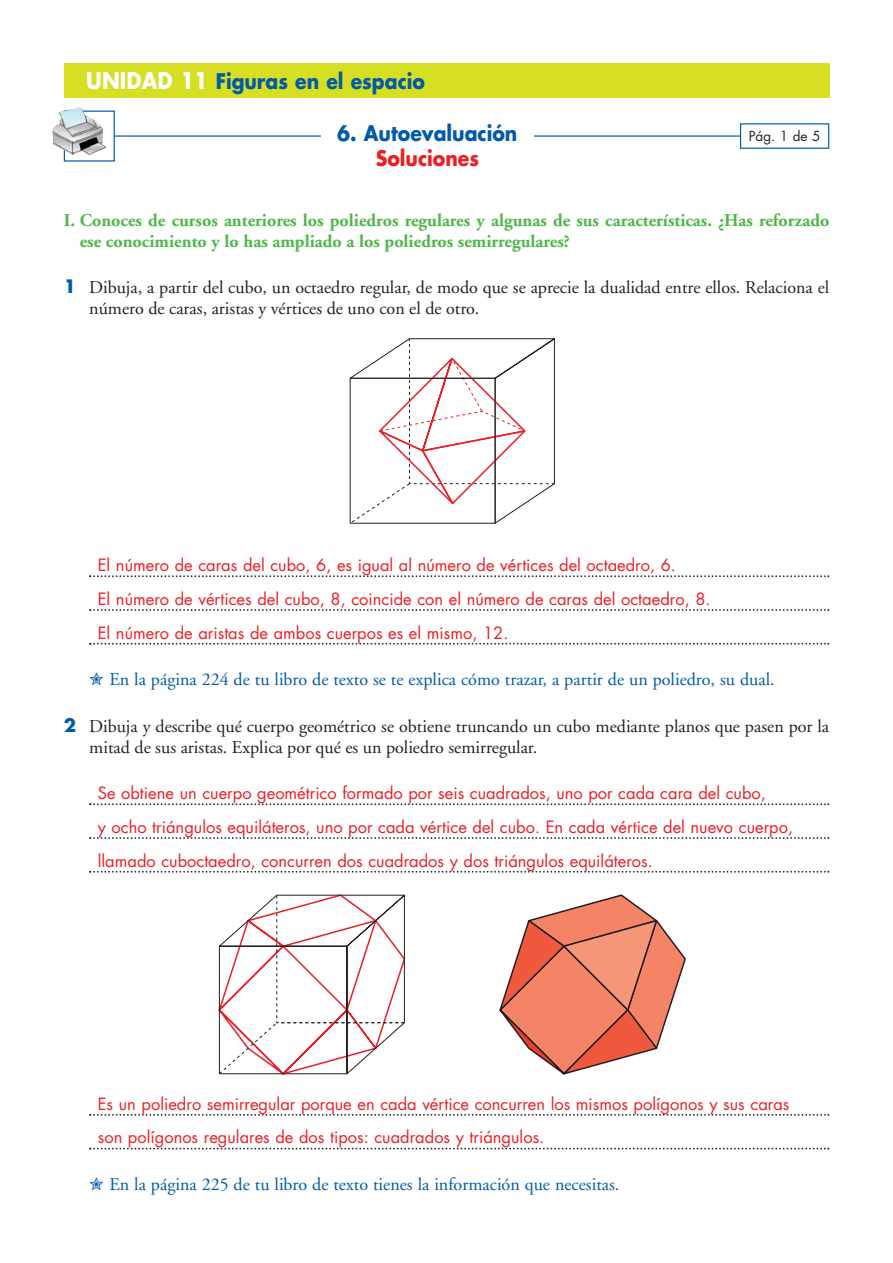
<style>
.page{position:relative;width:893px;height:1263px;background:#fff}
.page>*{position:absolute;margin:0;border:0;box-sizing:border-box;transform-origin:0 0}
.t1{font:700 21px "Futura";color:#015aaa;scale:.9 1}
.t2{font:700 21px "Futura";color:#ee1d23;scale:.9 1}
.t3{font:18px/21px "Adobe Garamond";color:#231f20}
.t4{font:700 18px/21px "Adobe Garamond";color:#4cb848}
.t5{font:18px "Adobe Garamond";color:#015aaa}
.t6{font:16.5px/33.8px "Futura";color:#ee1d23}
.t7{font:13.5px "Futura";color:#231f20}
.s1{font-size:22.5px;color:#fff}
.s2{font-family:"Futura";font-weight:700;color:#015aaa}
</style>
<div class="page">
<div style="left:64px;top:64px;width:765px;height:34px;background:#d6df21"></div>
<svg style="left:115px;top:123px;width:715px;height:26px"></svg>
<div style="left:321px;top:111px;width:213px;height:51px;background:#fff"></div>
<div style="left:64px;top:111px;width:51px;height:51px;border:1px solid #015aaa"></div>
<img style="left:52px;top:107px;width:54px;height:48px">
<svg style="left:89px;top:575px;width:740px;height:2px"></svg>
<svg style="left:89px;top:609px;width:740px;height:2px"></svg>
<svg style="left:89px;top:643px;width:740px;height:2px"></svg>
<svg style="left:89px;top:803px;width:740px;height:2px"></svg>
<svg style="left:89px;top:837px;width:740px;height:2px"></svg>
<svg style="left:89px;top:871px;width:740px;height:2px"></svg>
<svg style="left:89px;top:1114px;width:740px;height:2px"></svg>
<svg style="left:89px;top:1148px;width:740px;height:2px"></svg>
<svg style="left:499px;top:894px;width:187px;height:181px"></svg>
<svg style="left:218px;top:894px;width:187px;height:181px"></svg>
<svg style="left:349px;top:338px;width:206px;height:186px"></svg>
<p class="t1" style="left:86px;top:72px;width:378px"><span class="s1">UNIDAD 11</span> Figuras en el espacio</p>
<p class="t1" style="left:337px;top:123px;width:202px">6. Autoevaluación</p>
<p class="t7" style="left:749px;top:130px;width:73px">Pág. 1 de 5</p>
<p class="t2" style="left:376px;top:149px;width:116px">Soluciones</p>
<p class="t4" style="left:80px;top:211px;width:751px;text-indent:-16px">I. Conoces de cursos anteriores los poliedros regulares y algunas de sus características. ¿Has reforzado ese conocimiento y lo has ampliado a los poliedros semirregulares?</p>
<p class="t3" style="left:89px;top:279px;width:741px;text-indent:-26px"><span class="s2">1</span> Dibuja, a partir del cubo, un octaedro regular, de modo que se aprecie la dualidad entre ellos. Relaciona el número de caras, aristas y vértices de uno con el de otro.</p>
<p class="t6" style="left:98px;top:549px;width:614px">El número de caras del cubo, 6, es igual al número de vértices del octaedro, 6.<br>El número de vértices del cubo, 8, coincide con el número de caras del octaedro, 8.<br>El número de aristas de ambos cuerpos es el mismo, 12.</p>
<p class="t5" style="left:89px;top:672px;width:687px">✮ En la página 224 de tu libro de texto se te explica cómo trazar, a partir de un poliedro, su dual.</p>
<p class="t3" style="left:89px;top:717px;width:741px;text-indent:-26px"><span class="s2">2</span> Dibuja y describe qué cuerpo geométrico se obtiene truncando un cubo mediante planos que pasen por la mitad de sus aristas. Explica por qué es un poliedro semirregular.</p>
<p class="t6" style="left:98px;top:778px;width:697px">Se obtiene un cuerpo geométrico formado por seis cuadrados, uno por cada cara del cubo,<br>y ocho triángulos equiláteros, uno por cada vértice del cubo. En cada vértice del nuevo cuerpo, llamado cuboctaedro, concurren dos cuadrados y dos triángulos equiláteros.</p>
<p class="t6" style="left:98px;top:1088px;width:693px">Es un poliedro semirregular porque en cada vértice concurren los mismos polígonos y sus caras son polígonos regulares de dos tipos: cuadrados y triángulos.</p>
<p class="t5" style="left:89px;top:1177px;width:532px">✮ En la página 225 de tu libro de texto tienes la información que necesitas.</p>
</div>
